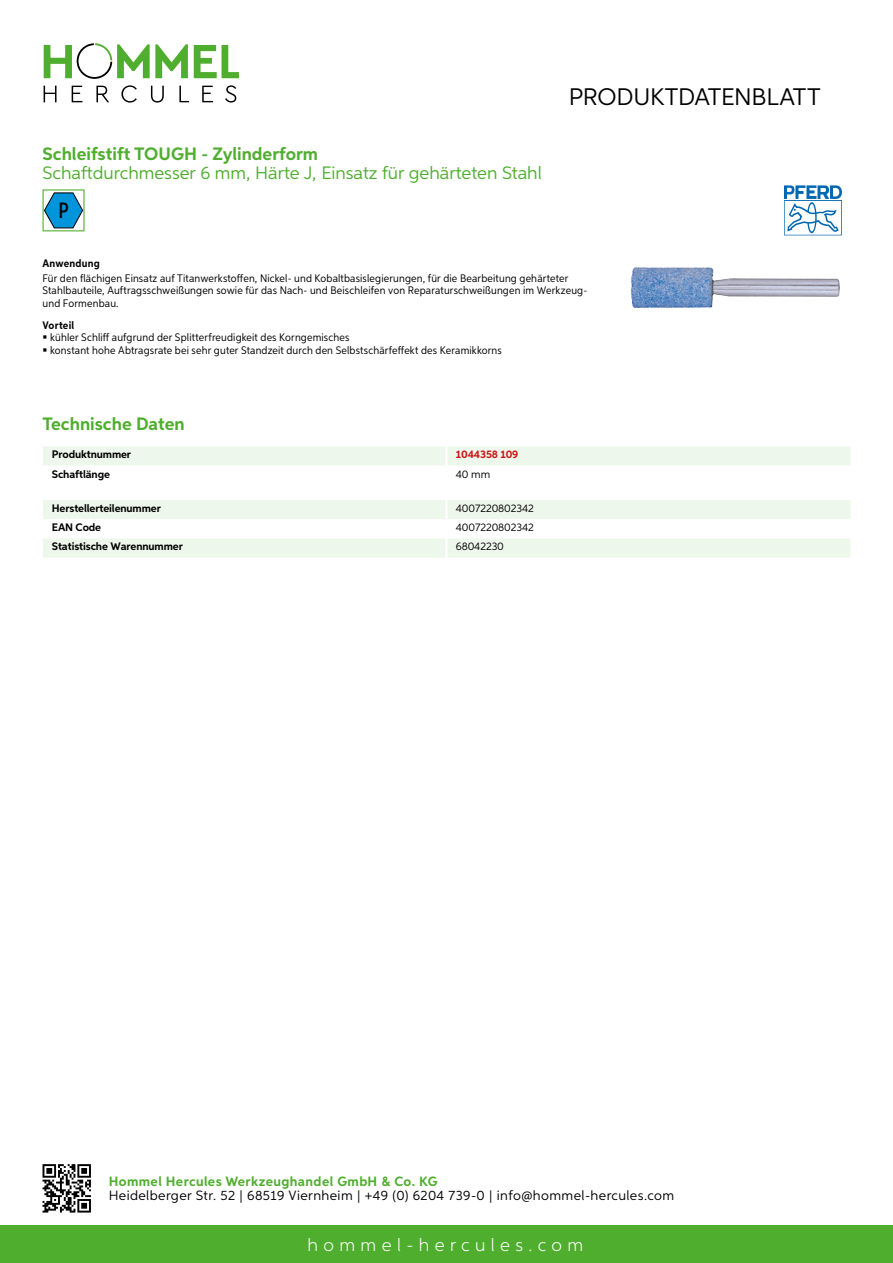
<style>
.page{position:relative;width:893px;height:1263px;background:#fff}
.page>*{position:absolute;margin:0;border:0;box-sizing:border-box;transform-origin:0 0}
.t1{font:24px "Aspira";letter-spacing:-.01em;color:#000}
.t2{font:500 22.2px "Aspira XX Nar";color:#000}
.t3{font:18px "Aspira";color:#50ae2f}
.t4{font:700 18px "Aspira";color:#50ae2f}
.t5{font:300 18px "Aspira";letter-spacing:.3em;color:#fff}
.t6{font:13.5px "Aspira";letter-spacing:.03em;color:#000}
.t7{font:700 13.5px "Aspira";letter-spacing:.03em;color:#50ae2f}
.t8{font:10.95px/12px "Aspira Nar";letter-spacing:.015em;color:#000}
.t9{font:700 10.95px "Aspira";letter-spacing:-.01em;color:#000}
.t10{font:10.95px "Aspira";letter-spacing:-.01em;color:#000}
.t11{font:700 10.95px "Aspira Nar";letter-spacing:.02em;color:#000}
.t12{font:700 10.95px "Aspira";letter-spacing:-.01em;color:#cd1013}
</style>
<div class="page">
<div style="left:0;top:1226px;width:893px;height:37px;background:#50ae2f"></div>
<svg style="left:43px;top:1164px;width:48px;height:48px"></svg>
<svg style="left:194px;top:45px;width:45px;height:33px"></svg>
<svg style="left:44px;top:43px;width:144px;height:36px"></svg>
<svg style="left:44px;top:86px;width:13px;height:16px"></svg>
<svg style="left:72px;top:86px;width:10px;height:16px"></svg>
<svg style="left:96px;top:86px;width:13px;height:16px"></svg>
<svg style="left:121px;top:85px;width:16px;height:18px"></svg>
<svg style="left:151px;top:86px;width:13px;height:17px"></svg>
<svg style="left:179px;top:86px;width:10px;height:16px"></svg>
<svg style="left:202px;top:86px;width:11px;height:16px"></svg>
<svg style="left:225px;top:85px;width:11px;height:18px"></svg>
<div style="left:43px;top:446px;width:807px;height:19px;background:#eef7eb"></div>
<svg style="left:43px;top:500px;width:807px;height:57px"></svg>
<hr style="left:445px;top:538px;width:3px;height:19px;background:#fff">
<svg style="left:43px;top:189px;width:42px;height:42px"></svg>
<img style="left:631px;top:267px;width:57px;height:41px">
<svg style="left:784px;top:185px;width:58px;height:50px"></svg>
<h3 class="t4" style="left:43px;top:142px;width:277px">Schleifstift TOUGH - Zylinderform</h3>
<h3 class="t3" style="left:43px;top:162px;width:501px">Schaftdurchmesser 6 mm, Härte J, Einsatz für gehärteten Stahl</h3>
<h2 class="t2" style="left:59px;top:197px;width:12px">P</h2>
<h1 class="t1" style="left:569px;top:82px;width:253px">Produktdatenblatt</h1>
<p class="t11" style="left:43px;top:257px;width:59px">Anwendung</p>
<p class="t8" style="left:43px;top:273px;width:546px">Für den flächigen Einsatz auf Titanwerkstoffen, Nickel- und Kobaltbasislegierungen, für die Bearbeitung gehärteter<br>Stahlbauteile, Auftragsschweißungen sowie für das Nach- und Beischleifen von Reparaturschweißungen im Werkzeug&shy;und Formenbau.</p>
<p class="t11" style="left:43px;top:318px;width:33px">Vorteil</p>
<p class="t8" style="left:50px;top:331px;width:453px;line-height:12.8px">kühler Schliff aufgrund der Splitterfreudigkeit des Korngemisches<br>konstant hohe Abtragsrate bei sehr guter Standzeit durch den Selbstschärfeffekt des Keramikkorns</p>
<h3 class="t4" style="left:43px;top:412px;width:144px">Technische Daten</h3>
<p class="t9" style="left:52px;top:448px;width:81px">Produktnummer</p>
<p class="t12" style="left:456px;top:448px;width:64px">1044358 109</p>
<p class="t9" style="left:52px;top:467px;width:60px">Schaftlänge</p>
<p class="t10" style="left:456px;top:467px;width:36px">40 mm</p>
<p class="t9" style="left:52px;top:502px;width:111px">Herstellerteilenummer</p>
<p class="t10" style="left:456px;top:502px;width:80px">4007220802342</p>
<p class="t9" style="left:52px;top:521px;width:51px">EAN Code</p>
<p class="t10" style="left:456px;top:521px;width:80px">4007220802342</p>
<p class="t9" style="left:52px;top:540px;width:132px">Statistische Warennummer</p>
<p class="t10" style="left:456px;top:540px;width:50px">68042230</p>
<p class="t7" style="left:109px;top:1172px;width:330px">Hommel Hercules Werkzeughandel GmbH &amp; Co. KG</p>
<p class="t6" style="left:109px;top:1187px;width:567px">Heidelberger Str. 52 | 68519 Viernheim | +49 (0) 6204 739-0 | info@hommel-hercules.com</p>
<h3 class="t5" style="left:307px;top:1234px;width:277px">hommel-hercules.com</h3>
</div>
